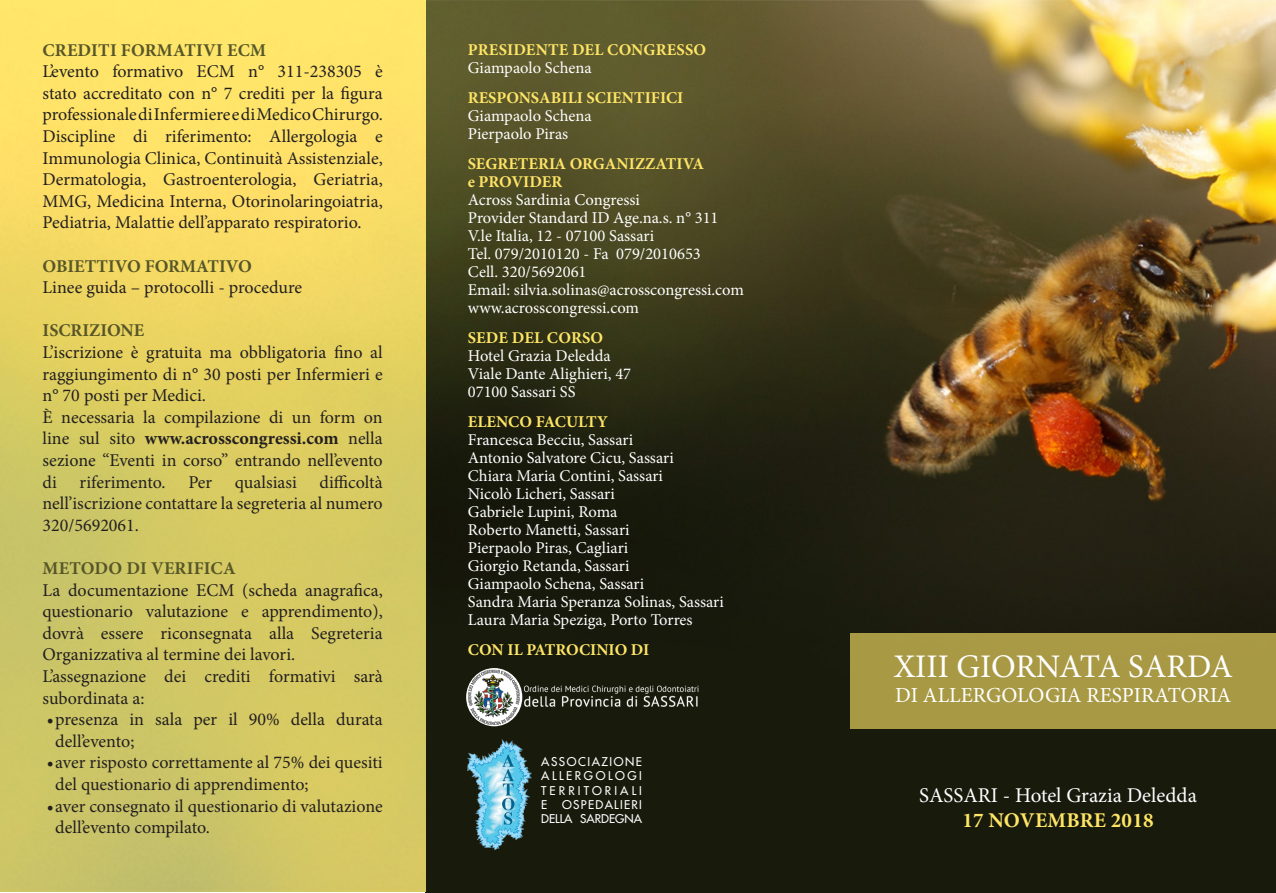
<style>
.page{position:relative;width:1276px;height:893px;background:#fff}
.page>*{position:absolute;margin:0;border:0;box-sizing:border-box;transform-origin:0 0}
.t1{font:33px "Minion Pro";color:#fff}
.t2{font:21.45px "Minion Pro";color:#fff}
.t3{font:21px "Minion Pro";color:#fff}
.t4{font:700 21px "Minion Pro";letter-spacing:.01em;color:#fee566}
.t5{font:18px/21.6px "Minion Pro";color:#231f20;text-align:justify}
.t6{font:700 18px "Minion Pro";color:#575628}
.t7{font:16.5px "Minion Pro";color:#fff}
.t8{font:700 16.5px "Minion Pro";color:#fee566}
.t9{font:11.85px "Futura";letter-spacing:.13em;color:#fff}
.t10{font:11.85px "Futura";color:#fff}
.t11{font:11.85px "Futura";letter-spacing:.26em;color:#fff}
.t12{font:11.85px "Futura";letter-spacing:.215em;color:#fff}
.t13{font:11.85px "Futura";letter-spacing:.11em;color:#fff}
.s1{font-weight:700}
</style>
<div class="page">
<img style="left:0;top:0;width:1276px;height:893px">
<div style="left:850px;top:634px;width:426px;height:95px;background:#a89944"></div>
<img style="left:468px;top:737px;width:65px;height:116px">
<img style="left:465px;top:665px;width:238px;height:63px">
<p class="t6" style="left:43px;top:37px;width:225px">CREDITI FORMATIVI ECM</p>
<p class="t5" style="left:43px;top:61px;width:342px">L’evento formativo ECM n° 311-238305 è stato accreditato con n° 7 crediti per la figura professionale di Infermiere e di Medico Chirurgo.<br>Discipline di riferimento: Allergologia e Immunologia Clinica, Continuità Assistenziale, Dermatologia, Gastroenterologia, Geriatria, MMG, Medicina Interna, Otorinolaringoiatria, Pediatria, Malattie dell’apparato respiratorio.</p>
<p class="t6" style="left:43px;top:253px;width:211px">OBIETTIVO FORMATIVO</p>
<p class="t5" style="left:43px;top:277px;width:261px">Linee guida – protocolli - procedure</p>
<p class="t6" style="left:43px;top:318px;width:103px">ISCRIZIONE</p>
<p class="t5" style="left:43px;top:342px;width:342px">L’iscrizione è gratuita ma obbligatoria fino al raggiungimento di n° 30 posti per Infermieri e n° 70 posti per Medici.</p>
<p class="t5" style="left:43px;top:406px;width:342px">È necessaria la compilazione di un form on line sul sito <span class="s1">www.acrosscongressi.com</span> nella sezione “Eventi in corso” entrando nell’evento di</p>
<p class="t5" style="left:43px;top:471px;width:342px;text-indent:277px">difficoltà nell’iscrizione contattare la segreteria al numero 320/5692061.</p>
<p class="t6" style="left:43px;top:556px;width:195px">METODO DI VERIFICA</p>
<p class="t5" style="left:43px;top:579px;width:342px">La documentazione ECM (scheda anagrafica, questionario valutazione e apprendimento), dovrà essere riconsegnata alla Segreteria Organizzativa al termine dei lavori.</p>
<p class="t5" style="left:43px;top:666px;width:342px">L’assegnazione dei crediti formativi sarà subordinata a:</p>
<p class="t5" style="left:55px;top:709px;width:329px;text-indent:-9px">•presenza in sala per il 90% della durata dell’evento;</p>
<p class="t5" style="left:55px;top:752px;width:329px;text-indent:-9px">•aver risposto correttamente al 75% dei quesiti del questionario di apprendimento;</p>
<p class="t5" style="left:55px;top:795px;width:329px;text-indent:-9px">•aver consegnato il questionario di valutazione dell’evento compilato.</p>
<p class="t5" style="left:80px;top:471px;width:88px">riferimento.</p>
<p class="t5" style="left:188px;top:471px;width:25px">Per</p>
<p class="t5" style="left:235px;top:471px;width:63px">qualsiasi</p>
<p class="t8" style="left:468px;top:38px;width:240px">PRESIDENTE DEL CONGRESSO</p>
<p class="t7" style="left:468px;top:56px;width:125px">Giampaolo Schena</p>
<p class="t8" style="left:468px;top:86px;width:217px">RESPONSABILI SCIENTIFICI</p>
<p class="t7" style="left:468px;top:104px;width:125px">Giampaolo Schena</p>
<p class="t7" style="left:468px;top:122px;width:102px">Pierpaolo Piras</p>
<p class="t8" style="left:468px;top:152px;width:238px">SEGRETERIA ORGANIZZATIVA</p>
<p class="t8" style="left:468px;top:170px;width:96px">e PROVIDER</p>
<p class="t7" style="left:468px;top:188px;width:173px">Across Sardinia Congressi</p>
<p class="t7" style="left:468px;top:206px;width:252px">Provider Standard ID Age.na.s. n° 311</p>
<p class="t7" style="left:468px;top:224px;width:188px">V.le Italia, 12 - 07100 Sassari</p>
<p class="t7" style="left:468px;top:242px;width:234px">Tel. 079/2010120 - Fa 079/2010653</p>
<p class="t7" style="left:468px;top:260px;width:120px">Cell. 320/5692061</p>
<p class="t7" style="left:468px;top:278px;width:277px">Email: silvia.solinas@acrosscongressi.com</p>
<p class="t7" style="left:468px;top:296px;width:173px">www.acrosscongressi.com</p>
<p class="t8" style="left:468px;top:326px;width:137px">SEDE DEL CORSO</p>
<p class="t7" style="left:468px;top:344px;width:144px">Hotel Grazia Deledda</p>
<p class="t7" style="left:468px;top:362px;width:165px">Viale Dante Alighieri, 47</p>
<p class="t7" style="left:468px;top:380px;width:109px">07100 Sassari SS</p>
<p class="t8" style="left:468px;top:410px;width:141px">ELENCO FACULTY</p>
<p class="t7" style="left:468px;top:428px;width:167px">Francesca Becciu, Sassari</p>
<p class="t7" style="left:468px;top:446px;width:207px">Antonio Salvatore Cicu, Sassari</p>
<p class="t7" style="left:468px;top:464px;width:197px">Chiara Maria Contini, Sassari</p>
<p class="t7" style="left:468px;top:482px;width:148px">Nicolò Licheri, Sassari</p>
<p class="t7" style="left:468px;top:500px;width:151px">Gabriele Lupini, Roma</p>
<p class="t7" style="left:468px;top:518px;width:163px">Roberto Manetti, Sassari</p>
<p class="t7" style="left:468px;top:536px;width:162px">Pierpaolo Piras, Cagliari</p>
<p class="t7" style="left:468px;top:554px;width:163px">Giorgio Retanda, Sassari</p>
<p class="t7" style="left:468px;top:572px;width:178px">Giampaolo Schena, Sassari</p>
<p class="t7" style="left:468px;top:590px;width:258px">Sandra Maria Speranza Solinas, Sassari</p>
<p class="t7" style="left:468px;top:608px;width:226px">Laura Maria Speziga, Porto Torres</p>
<p class="t8" style="left:468px;top:638px;width:183px">CON IL PATROCINIO DI</p>
<p class="t9" style="left:541px;top:754px;width:102px">ASSOCIAZIONE</p>
<p class="t12" style="left:541px;top:768px;width:102px">ALLERGOLOGI</p>
<p class="t11" style="left:541px;top:782px;width:102px">TERRITORIALI</p>
<p class="t9" style="left:541px;top:797px;width:8px">E</p>
<p class="t13" style="left:562px;top:797px;width:81px">OSPEDALIERI</p>
<p class="t10" style="left:541px;top:811px;width:102px">DELLA SARDEGNA</p>
<p class="t1" style="left:893px;top:644px;width:341px">XIII GIORNATA SARDA</p>
<p class="t2" style="left:895px;top:681px;width:338px">DI ALLERGOLOGIA RESPIRATORIA</p>
<p class="t3" style="left:919px;top:781px;width:279px">SASSARI - Hotel Grazia Deledda</p>
<p class="t4" style="left:962px;top:806px;width:193px">17 NOVEMBRE 2018</p>
</div>
